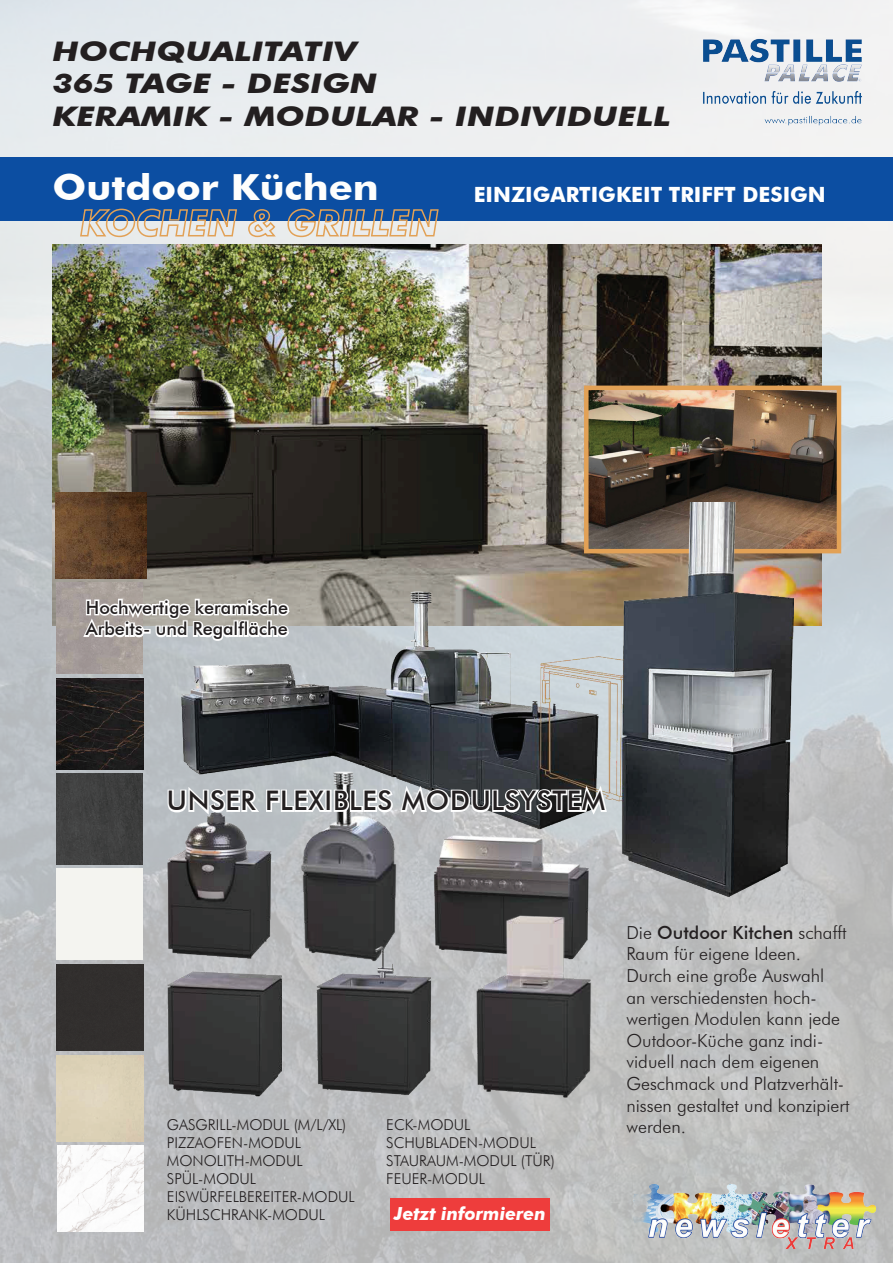
<style>
.page{position:relative;width:893px;height:1263px;background:#fff}
.page>*{position:absolute;margin:0;border:0;box-sizing:border-box;transform-origin:0 0}
.t1{font:700 36px "Futura BT";color:#fefefd;scale:1.1 1}
.t2{font:italic 700 27px/32.4px "Futura BT";color:#231f20;scale:1.25 1}
.t3{font:500 27px "Futura BT";letter-spacing:.025em;color:#231f20}
.t4{font:700 21px "Futura BT";color:#fff}
.t5{font:300 18px/21.6px "Futura BT";color:#231f20}
.t6{font:500 18px/21.6px "Futura BT";color:#231f20}
.t7{font:italic 700 18px "Futura BT";color:#fff}
.t8{font:300 15px/18px "Futura BT";color:#231f20}
.s1{font-weight:500}
</style>
<div class="page">
<img style="left:0;top:0;width:893px;height:1263px">
<img style="left:634px;top:1184px;width:242px;height:64px">
<img style="left:697px;top:31px;width:171px;height:102px">
<div style="left:0;top:157px;width:893px;height:64px;background:#0c4ea2"></div>
<img style="left:52px;top:245px;width:769px;height:380px">
<img style="left:430px;top:896px;width:161px;height:65px">
<img style="left:156px;top:806px;width:120px;height:158px">
<img style="left:293px;top:896px;width:111px;height:72px">
<img style="left:58px;top:1145px;width:86px;height:86px">
<div style="left:56px;top:869px;width:87px;height:91px;background:#f4f4f0"></div>
<img style="left:57px;top:583px;width:86px;height:91px">
<img style="left:57px;top:1055px;width:86px;height:86px">
<img style="left:55px;top:492px;width:91px;height:86px">
<img style="left:56px;top:678px;width:87px;height:91px">
<div style="left:57px;top:964px;width:86px;height:87px;background:#312f2d"></div>
<div style="left:56px;top:773px;width:87px;height:91px;background:#404040"></div>
<svg style="left:81px;top:597px;width:101px;height:48px"></svg>
<img style="left:589px;top:391px;width:247px;height:157px">
<div style="left:584px;top:386px;width:257px;height:167px;border:4px solid #e2a156"></div>
<svg style="left:79px;top:208px;width:159px;height:32px"></svg>
<svg style="left:247px;top:209px;width:29px;height:29px"></svg>
<svg style="left:287px;top:208px;width:153px;height:32px"></svg>
<img style="left:182px;top:502px;width:611px;height:394px">
<svg style="left:166px;top:748px;width:443px;height:70px"></svg>
<img style="left:312px;top:943px;width:123px;height:155px">
<img style="left:472px;top:910px;width:128px;height:189px">
<img style="left:164px;top:968px;width:118px;height:132px">
<div style="left:390px;top:1199px;width:159px;height:32px;background:#ee3d3c"></div>
<h2 class="t2" style="left:52px;top:35px;width:496px">HOCHQUALITATIV<br>365 TAGE - DESIGN<br>KERAMIK - MODULAR - INDIVIDUELL</h2>
<h1 class="t1" style="left:52px;top:165px;width:298px">Outdoor Küchen</h1>
<p class="t4" style="left:474px;top:181px;width:354px">EINZIGARTIGKEIT TRIFFT DESIGN</p>
<p class="t6" style="left:86px;top:596px;width:204px">Hochwertige keramische<br>Arbeits- und Regalfläche</p>
<h2 class="t3" style="left:167px;top:784px;width:440px">UNSER FLEXIBLES MODULSYSTEM</h2>
<p class="t8" style="left:167px;top:1115px;width:189px">GASGRILL-MODUL (M/L/XL)<br>PIZZAOFEN-MODUL<br>MONOLITH-MODUL<br>SPÜL-MODUL<br>EISWÜRFELBEREITER-MODUL<br>KÜHLSCHRANK-MODUL</p>
<p class="t8" style="left:386px;top:1115px;width:170px">ECK-MODUL<br>SCHUBLADEN-MODUL<br>STAURAUM-MODUL (TÜR)<br>FEUER-MODUL</p>
<p class="t7" style="left:394px;top:1202px;width:153px">Jetzt informieren</p>
<p class="t5" style="left:626px;top:921px;width:225px">Die <span class="s1">Outdoor Kitchen</span> schafft<br>Raum für eigene Ideen.<br>Durch eine große Auswahl<br>an verschiedensten hoch&shy;wertigen Modulen kann jede<br>Outdoor-Küche ganz indi&shy;viduell nach dem eigenen<br>Geschmack und Platzverhält&shy;nissen gestaltet und konzipiert werden.</p>
</div>
